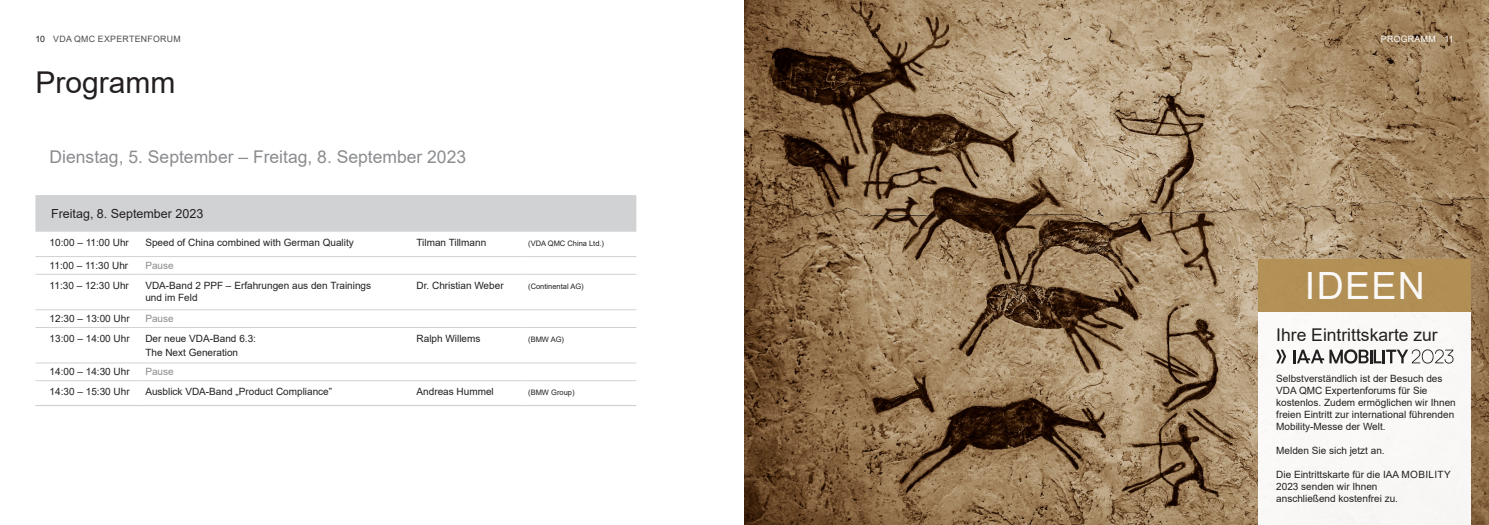
<style>
.page{position:relative;width:1489px;height:525px;background:#fff}
.page>*{position:absolute;margin:0;border:0;box-sizing:border-box;transform-origin:0 0}
.t1{font:37.5px "Arial";letter-spacing:.035em;color:#fff}
.t2{font:30px "Arial";color:#231f20}
.t3{font:17.5px "Arial";color:#8a8c8f}
.t4{font:17.5px "Arial";color:#231f20}
.t5{font:12.5px "Arial";color:#231f20}
.t6{font:10px/12px "Arial";color:#231f20}
.t7{font:10px "Arial";color:#8a8c8f}
.t8{font:8.75px "Arial";letter-spacing:.035em;color:#4b4c4d}
.t9{font:8.75px "Arial";letter-spacing:.035em;color:#fff}
.t10{font:7.5px "Arial";color:#231f20}
.s1{color:#231f20}
</style>
<div class="page">
<img style="left:744px;top:0;width:744px;height:524px">
<div style="left:35px;top:195px;width:601px;height:36px;background:#d1d2d4"></div>
<hr style="left:35px;top:256px;width:107px;height:1px;background:#d1d2d4">
<hr style="left:142px;top:256px;width:271px;height:1px;background:#d1d2d4">
<hr style="left:413px;top:256px;width:111px;height:1px;background:#d1d2d4">
<hr style="left:524px;top:256px;width:112px;height:1px;background:#d1d2d4">
<hr style="left:35px;top:274px;width:107px;height:1px;background:#d1d2d4">
<hr style="left:142px;top:274px;width:271px;height:1px;background:#d1d2d4">
<hr style="left:413px;top:274px;width:111px;height:1px;background:#d1d2d4">
<hr style="left:524px;top:274px;width:112px;height:1px;background:#d1d2d4">
<hr style="left:35px;top:309px;width:107px;height:1px;background:#d1d2d4">
<hr style="left:142px;top:309px;width:271px;height:1px;background:#d1d2d4">
<hr style="left:413px;top:309px;width:111px;height:1px;background:#d1d2d4">
<hr style="left:524px;top:309px;width:112px;height:1px;background:#d1d2d4">
<hr style="left:35px;top:327px;width:107px;height:1px;background:#d1d2d4">
<hr style="left:142px;top:327px;width:271px;height:1px;background:#d1d2d4">
<hr style="left:413px;top:327px;width:111px;height:1px;background:#d1d2d4">
<hr style="left:524px;top:327px;width:112px;height:1px;background:#d1d2d4">
<hr style="left:35px;top:362px;width:107px;height:1px;background:#d1d2d4">
<hr style="left:142px;top:362px;width:271px;height:1px;background:#d1d2d4">
<hr style="left:413px;top:362px;width:111px;height:1px;background:#d1d2d4">
<hr style="left:524px;top:362px;width:112px;height:1px;background:#d1d2d4">
<hr style="left:35px;top:380px;width:107px;height:1px;background:#d1d2d4">
<hr style="left:142px;top:380px;width:271px;height:1px;background:#d1d2d4">
<hr style="left:413px;top:380px;width:111px;height:1px;background:#d1d2d4">
<hr style="left:524px;top:380px;width:112px;height:1px;background:#d1d2d4">
<hr style="left:35px;top:404px;width:107px;height:2px;background:#d1d2d4">
<hr style="left:142px;top:404px;width:271px;height:2px;background:#d1d2d4">
<hr style="left:413px;top:404px;width:111px;height:2px;background:#d1d2d4">
<hr style="left:524px;top:404px;width:112px;height:2px;background:#d1d2d4">
<div style="left:1258px;top:259px;width:212px;height:53px;background:#b39054"></div>
<div style="left:1258px;top:312px;width:212px;height:212px;background:#faf8f6"></div>
<svg style="left:1276px;top:349px;width:9px;height:14px"></svg>
<hr style="left:1292px;top:349px;width:3px;height:14px;background:#231f20">
<svg style="left:1297px;top:349px;width:156px;height:14px"></svg>
<p class="t8" style="left:35px;top:33px;width:147px"><span class="s1">10</span> VDA QMC EXPERTENFORUM</p>
<p class="t9" style="left:1380px;top:33px;width:74px">PROGRAMM 11</p>
<h2 class="t2" style="left:35px;top:62px;width:142px">Programm</h2>
<h3 class="t3" style="left:50px;top:144px;width:418px">Dienstag, 5. September – Freitag, 8. September 2023</h3>
<p class="t5" style="left:51px;top:205px;width:154px">Freitag, 8. September 2023</p>
<p class="t6" style="left:50px;top:236px;width:81px">10:00 – 11:00 Uhr</p>
<p class="t6" style="left:145px;top:236px;width:210px">Speed of China combined with German Quality</p>
<p class="t6" style="left:416px;top:236px;width:71px">Tilman Tillmann</p>
<p class="t10" style="left:528px;top:238px;width:77px">(VDA QMC China Ltd.)</p>
<p class="t6" style="left:50px;top:259px;width:80px">11:00 – 11:30 Uhr</p>
<p class="t7" style="left:145px;top:258px;width:30px">Pause</p>
<p class="t6" style="left:50px;top:279px;width:81px">11:30 – 12:30 Uhr</p>
<p class="t6" style="left:145px;top:279px;width:227px">VDA-Band 2 PPF – Erfahrungen aus den Trainings und im Feld</p>
<p class="t6" style="left:416px;top:279px;width:89px">Dr. Christian Weber</p>
<p class="t10" style="left:528px;top:281px;width:57px">(Continental AG)</p>
<p class="t6" style="left:50px;top:312px;width:82px">12:30 – 13:00 Uhr</p>
<p class="t7" style="left:145px;top:312px;width:30px">Pause</p>
<p class="t6" style="left:50px;top:332px;width:82px">13:00 – 14:00 Uhr</p>
<p class="t6" style="left:145px;top:331px;width:112px;line-height:13.8px">Der neue VDA-Band 6.3:<br>The Next Generation</p>
<p class="t6" style="left:416px;top:332px;width:65px">Ralph Willems</p>
<p class="t10" style="left:528px;top:334px;width:37px">(BMW AG)</p>
<p class="t6" style="left:50px;top:365px;width:82px">14:00 – 14:30 Uhr</p>
<p class="t7" style="left:145px;top:365px;width:30px">Pause</p>
<p class="t6" style="left:50px;top:385px;width:82px">14:30 – 15:30 Uhr</p>
<p class="t6" style="left:145px;top:385px;width:188px">Ausblick VDA-Band „Product Compliance”</p>
<p class="t6" style="left:416px;top:385px;width:79px">Andreas Hummel</p>
<p class="t10" style="left:528px;top:387px;width:48px">(BMW Group)</p>
<h1 class="t1" style="left:1304px;top:260px;width:121px">IDEEN</h1>
<h3 class="t4" style="left:1276px;top:322px;width:163px">Ihre Eintrittskarte zur</h3>
<p class="t6" style="left:1276px;top:372px;width:181px">Selbstverständlich ist der Besuch des VDA QMC Expertenforums für Sie kostenlos. Zudem ermöglichen wir Ihnen freien Eintritt zur international führenden Mobility-Messe der Welt.</p>
<p class="t6" style="left:1276px;top:444px;width:110px">Melden Sie sich jetzt an.</p>
<p class="t6" style="left:1276px;top:468px;width:176px">Die Eintrittskarte für die IAA MOBILITY<br>2023 senden wir Ihnen<br>anschließend kostenfrei zu.</p>
</div>
